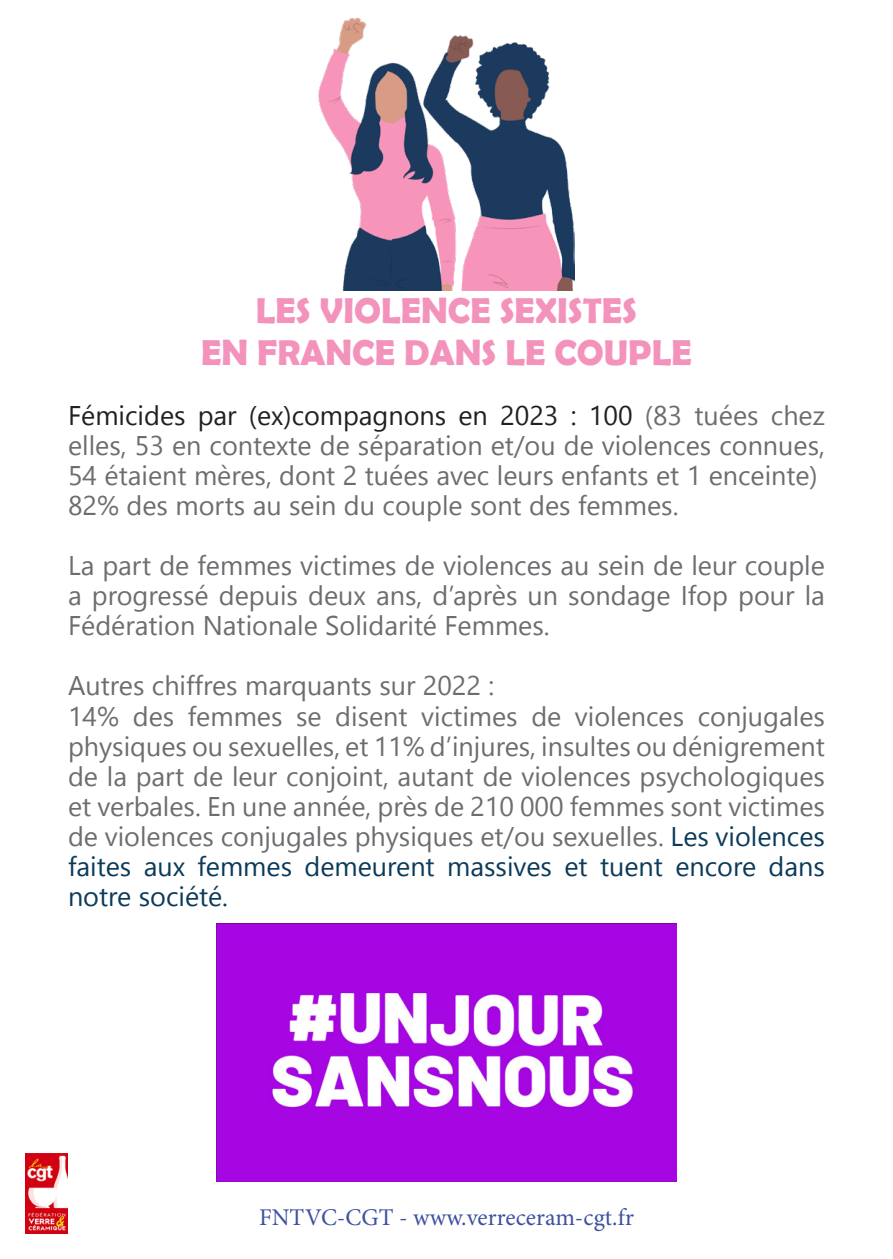
<style>
.page{position:relative;width:893px;height:1259px;background:#fff}
.page>*{position:absolute;margin:0;border:0;box-sizing:border-box;transform-origin:0 0}
.titre{font:700 36px "Berlin Sans FB Demi";color:#f393bc}
.texte{font:27px "Segoe UI Emoji";color:#6c6d70}
.texte-2{font:27px "Segoe UI Emoji";color:#0b3a5a}
.texte-3{font:27px "Segoe UI Emoji";color:#231f20}
.t1{font:24px "Minion Pro";color:#3e50a0}
</style>
<div class="page">
<img style="left:26px;top:1153px;width:41px;height:80px">
<img style="left:318px;top:17px;width:257px;height:273px">
<img style="left:216px;top:923px;width:461px;height:258px">
<p class="titre" style="left:256px;top:290px;width:383px">LES VIOLENCE SEXISTES</p>
<p class="titre" style="left:201px;top:332px;width:492px">EN FRANCE DANS LE COUPLE</p>
<p class="texte-3" style="left:388px;top:399px;width:101px">■□■▲ ■</p>
<p class="texte" style="left:668px;top:399px;width:92px">✓ ▼◆ ▲</p>
<p class="texte" style="left:82px;top:429px;width:217px">●● ▲ ✓ ■ □■▼ ▼</p>
<p class="texte" style="left:436px;top:429px;width:121px">▼□■ ▼ □◆</p>
<p class="texte" style="left:602px;top:429px;width:219px">❖□● ■ ▲ □■■◆ ▲</p>
<p class="texte" style="left:162px;top:459px;width:302px">■▼ ➔ ▲ □■▼ ▼◆ ▲ ❖</p>
<p class="texte" style="left:497px;top:459px;width:184px">● ◆▲ ■ ■▼▲ ▼</p>
<p class="texte" style="left:723px;top:459px;width:74px">■ ■▼</p>
<p class="texte" style="left:157px;top:489px;width:367px">▲ □ ▼▲ ◆ ▲ ■ ◆ □◆ ● ▲□■▼</p>
<p class="texte" style="left:281px;top:549px;width:62px">▲ ❖ ▼</p>
<p class="texte" style="left:385px;top:549px;width:261px">▲ ❖□●■ ▲ ◆ ▲ ■</p>
<p class="texte" style="left:691px;top:549px;width:121px">●◆ □◆●</p>
<p class="texte" style="left:117px;top:579px;width:79px">□ ▲▲</p>
<p class="texte" style="left:338px;top:579px;width:80px">◆ ■▲</p>
<p class="texte" style="left:492px;top:579px;width:120px">➔▲ ◆■ ▲□■</p>
<p class="texte" style="left:696px;top:579px;width:116px">□ □◆ ●</p>
<p class="texte" style="left:148px;top:609px;width:48px">▼□■</p>
<p class="texte" style="left:237px;top:609px;width:69px">▼□■ ●</p>
<p class="texte" style="left:85px;top:669px;width:61px">◆▼ ▲</p>
<p class="texte" style="left:226px;top:669px;width:181px">▲ ❑◆ ■▼▲ ▲◆</p>
<p class="texte" style="left:358px;top:699px;width:106px">▲■▼ ❖ ▼</p>
<p class="texte" style="left:506px;top:699px;width:320px">▲ ❖□●■ ▲ □■◆ ●▲</p>
<p class="texte" style="left:112px;top:729px;width:258px">▲❑◆▲ □◆ ▲ ◆●●▲ ▼</p>
<p class="texte" style="left:459px;top:729px;width:210px">■ ◆ ▲ ■▲◆●▼ ▲ □◆</p>
<p class="texte" style="left:702px;top:729px;width:17px">■</p>
<p class="texte" style="left:232px;top:759px;width:243px">● ◆ □■□■▼ ◆▼ ■▼</p>
<p class="texte" style="left:521px;top:759px;width:147px">❖□●■ ▲ ▲</p>
<p class="texte" style="left:708px;top:759px;width:119px">□●□ ❑◆ ▲</p>
<p class="texte" style="left:163px;top:789px;width:111px">● ▲ ■ ◆■</p>
<p class="texte" style="left:653px;top:789px;width:118px">▲ ▲□■▼ ❖ ▼</p>
<p class="texte" style="left:105px;top:819px;width:245px">❖□●■ ▲ □■◆ ●▲</p>
<p class="texte" style="left:399px;top:819px;width:261px">▲❑◆▲ ▼□◆ ▲ ◆●●▲</p>
<p class="texte-2" style="left:697px;top:819px;width:129px">▲ ❖□●■ ▲</p>
<p class="texte-2" style="left:97px;top:849px;width:77px">▼ ▲ ◆</p>
<p class="texte-2" style="left:372px;top:849px;width:64px">◆ ■▼</p>
<p class="texte-2" style="left:484px;top:849px;width:250px">▲▲❖ ▲ ▼ ▼◆ ■▼ ■ □</p>
<p class="texte-2" style="left:68px;top:879px;width:142px">■□▼ ▲□ ▼</p>
<p class="t1" style="left:259px;top:1201px;width:376px">FNTVC-CGT - www.verreceram-cgt.fr</p>
</div>
